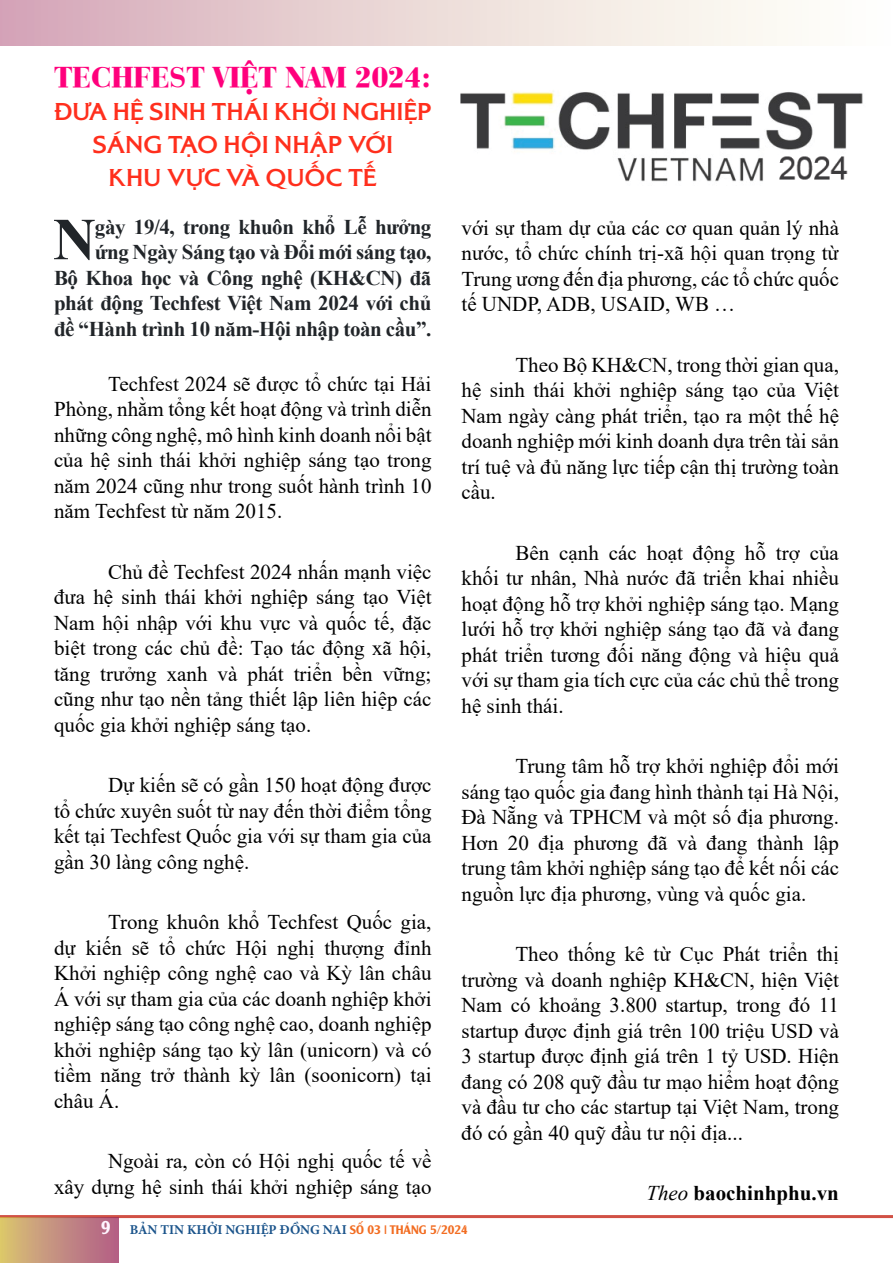
<style>
.page{position:relative;width:893px;height:1263px;background:#fff}
.page>*{position:absolute;margin:0;border:0;box-sizing:border-box;transform-origin:0 0}
.t1{font:700 59.55px "Times New Roman";color:#212529}
.Heading_1{font:30px "UVN Bach Dang Nang";color:#ff007c}
.Heading_1-2{font:700 25.5px/33px "VL Alexon";letter-spacing:.02em;color:#ff2f1d;text-align:center}
.Normal__Web{font:21px/25.5px "Times New Roman";color:#000;text-align:justify}
.t2{font:700 21px/25.5px "Times New Roman";letter-spacing:-.02em;color:#212529;text-align:right}
.Normal__Web-2{font:700 21px "Times New Roman";color:#000}
.t3{font:700 13.5px "Minion Pro";color:#1b548b}
.s1{font-weight:400;font-style:italic}
.s2{font-family:"UTM Alexander";font-weight:400;font-size:18px;color:#fff6ff}
.s3{font-family:"UTM Alexander";font-weight:400;font-size:12px;color:#f26d22}
</style>
<div class="page">
<div style="left:0;top:0;width:892px;height:46px;background:linear-gradient(to right,#d6abb8,#fffffd)"></div>
<hr style="left:0;top:1215px;width:893px;height:3px;background:#d15145">
<div style="left:0;top:1217px;width:118px;height:46px;background:linear-gradient(to right,#d9c373,#b25d89)"></div>
<img style="left:460px;top:91px;width:403px;height:91px">
<p class="Heading_1" style="left:54px;top:54px;width:379px">TECHFEST VIỆT NAM 2024:</p>
<p class="Heading_1-2" style="left:54px;top:94px;width:379px">ĐƯA HỆ SINH THÁI KHỞI NGHIỆP<br>SÁNG TẠO HỘI NHẬP VỚI<br>KHU VỰC VÀ QUỐC TẾ</p>
<p class="t1" style="left:53px;top:196px;width:44px">N</p>
<p class="t2" style="left:54px;top:213px;width:379px">gày 19/4, trong khuôn khổ Lễ hưởng<br>ứng Ngày Sáng tạo và Đổi mới sáng tạo,<br>Bộ Khoa học và Công nghệ (KH&amp;CN) đã phát động Techfest Việt Nam 2024 với chủ đề “Hành trình 10 năm-Hội nhập toàn cầu”.</p>
<p class="Normal__Web" style="left:54px;top:370px;width:379px;text-indent:54px">Techfest 2024 sẽ được tổ chức tại Hải Phòng, nhằm tổng kết hoạt động và trình diễn những công nghệ, mô hình kinh doanh nổi bật của hệ sinh thái khởi nghiệp sáng tạo trong năm 2024 cũng như trong suốt hành trình 10 năm Techfest từ năm 2015.</p>
<p class="Normal__Web" style="left:54px;top:558px;width:379px;text-indent:54px">Chủ đề Techfest 2024 nhấn mạnh việc đưa hệ sinh thái khởi nghiệp sáng tạo Việt Nam hội nhập với khu vực và quốc tế, đặc biệt trong các chủ đề: Tạo tác động xã hội, tăng trưởng xanh và phát triển bền vững; cũng như tạo nền tảng thiết lập liên hiệp các quốc gia khởi nghiệp sáng tạo.</p>
<p class="Normal__Web" style="left:54px;top:772px;width:379px;text-indent:54px">Dự kiến sẽ có gần 150 hoạt động được tổ chức xuyên suốt từ nay đến thời điểm tổng kết tại Techfest Quốc gia với sự tham gia của gần 30 làng công nghệ.</p>
<p class="Normal__Web" style="left:54px;top:909px;width:379px;text-indent:54px">Trong khuôn khổ Techfest Quốc gia, dự kiến sẽ tổ chức Hội nghị thượng đỉnh Khởi nghiệp công nghệ cao và Kỳ lân châu Á với sự tham gia của các doanh nghiệp khởi nghiệp sáng tạo công nghệ cao, doanh nghiệp khởi nghiệp sáng tạo kỳ lân (unicorn) và có tiềm năng trở thành kỳ lân (soonicorn) tại châu Á.</p>
<p class="Normal__Web" style="left:54px;top:1148px;width:379px;text-align:right">Ngoài ra, còn có Hội nghị quốc tế về<br>xây dựng hệ sinh thái khởi nghiệp sáng tạo</p>
<p class="Normal__Web" style="left:461px;top:214px;width:379px">với sự tham dự của các cơ quan quản lý nhà nước, tổ chức chính trị-xã hội quan trọng từ Trung ương đến địa phương, các tổ chức quốc tế UNDP, ADB, USAID, WB …</p>
<p class="Normal__Web" style="left:461px;top:351px;width:379px;text-indent:54px">Theo Bộ KH&amp;CN, trong thời gian qua, hệ sinh thái khởi nghiệp sáng tạo của Việt Nam ngày càng phát triển, tạo ra một thế hệ doanh nghiệp mới kinh doanh dựa trên tài sản trí tuệ và đủ năng lực tiếp cận thị trường toàn cầu.</p>
<p class="Normal__Web" style="left:461px;top:539px;width:379px;text-indent:54px">Bên cạnh các hoạt động hỗ trợ của khối tư nhân, Nhà nước đã triển khai nhiều hoạt động hỗ trợ khởi nghiệp sáng tạo. Mạng lưới hỗ trợ khởi nghiệp sáng tạo đã và đang phát triển tương đối năng động và hiệu quả với sự tham gia tích cực của các chủ thể trong hệ sinh thái.</p>
<p class="Normal__Web" style="left:461px;top:753px;width:379px;text-indent:54px">Trung tâm hỗ trợ khởi nghiệp đổi mới sáng tạo quốc gia đang hình thành tại Hà Nội, Đà Nẵng và TPHCM và một số địa phương.<br>Hơn 20 địa phương đã và đang thành lập trung tâm khởi nghiệp sáng tạo để kết nối các nguồn lực địa phương, vùng và quốc gia.</p>
<p class="Normal__Web" style="left:461px;top:941px;width:379px;text-indent:54px">Theo thống kê từ Cục Phát triển thị trường và doanh nghiệp KH&amp;CN, hiện Việt Nam có khoảng 3.800 startup, trong đó 11 startup được định giá trên 100 triệu USD và 3 startup được định giá trên 1 tỷ USD. Hiện đang có 208 quỹ đầu tư mạo hiểm hoạt động và đầu tư cho các startup tại Việt Nam, trong đó có gần 40 quỹ đầu tư nội địa...</p>
<p class="Normal__Web-2" style="left:646px;top:1178px;width:194px"><span class="s1">Theo</span> baochinhphu.vn</p>
<p class="t3" style="left:101px;top:1220px;width:369px"><span class="s2">9</span> BẢN TIN KHỞI NGHIỆP ĐỒNG NAI <span class="s3">SỐ 03 | THÁNG 5/2024</span></p>
</div>
